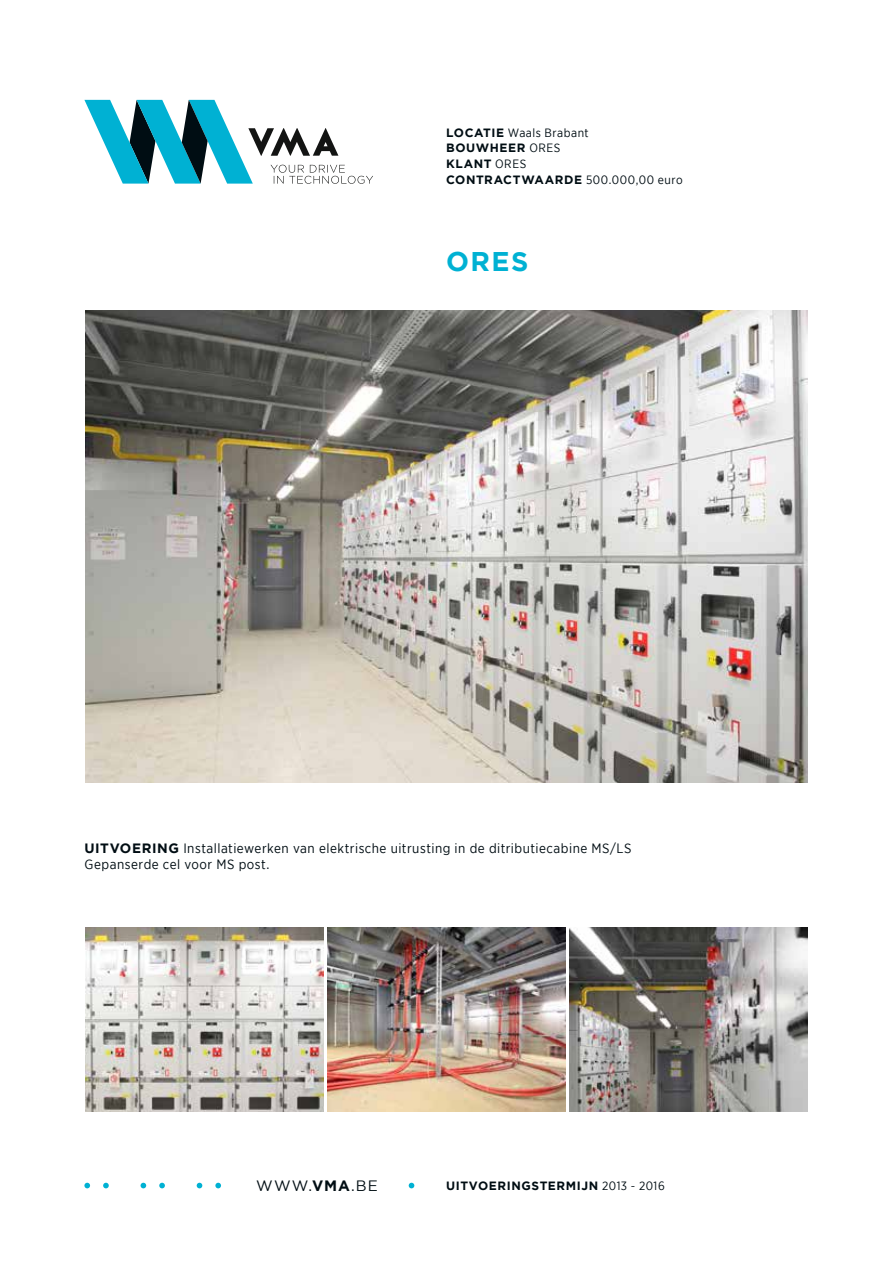
<style>
.page{position:relative;width:893px;height:1263px;background:#fff}
.page>*{position:absolute;margin:0;border:0;box-sizing:border-box;transform-origin:0 0}
.t1{font:700 27px "Gotham";color:#00b1d3}
.t2{font:15px "Gotham";color:#000d13}
.t3{font:13.5px/16.5px "Gotham Narrow";letter-spacing:.035em;color:#000d13}
.t4{font:700 12px/15.8px "Gotham";letter-spacing:.05em;color:#000d13}
.t5{font:12px "Gotham Narrow";letter-spacing:.045em;color:#000d13}
.s1{font-family:"Gotham";font-weight:700}
.s2{font-family:"Gotham Narrow";font-weight:400}
.s3{font-weight:700}
</style>
<div class="page">
<svg style="left:84px;top:100px;width:289px;height:84px"></svg>
<svg style="left:84px;top:1183px;width:6px;height:5px"></svg>
<svg style="left:103px;top:1183px;width:6px;height:5px"></svg>
<svg style="left:141px;top:1183px;width:5px;height:5px"></svg>
<svg style="left:159px;top:1183px;width:6px;height:5px"></svg>
<svg style="left:197px;top:1183px;width:5px;height:5px"></svg>
<svg style="left:215px;top:1183px;width:6px;height:5px"></svg>
<svg style="left:409px;top:1183px;width:5px;height:5px"></svg>
<img style="left:85px;top:310px;width:723px;height:472px">
<img style="left:85px;top:927px;width:238px;height:184px">
<img style="left:327px;top:927px;width:239px;height:184px">
<img style="left:570px;top:927px;width:238px;height:184px">
<p class="t5" style="left:446px;top:125px;width:144px"><span class="s1">LOCATIE</span> Waals Brabant</p>
<p class="t4" style="left:446px;top:140px;width:238px">BOUWHEER <span class="s2">ORES<br></span>KLANT <span class="s2">ORES<br></span>CONTRACTWAARDE <span class="s2">500.000,00 euro</span></p>
<h1 class="t1" style="left:446px;top:243px;width:84px">ORES</h1>
<p class="t3" style="left:84px;top:839px;width:549px"><span class="s1">UITVOERING</span> Installatiewerken van elektrische uitrusting in de ditributiecabine MS/LS<br>Gepanserde cel voor MS post.</p>
<p class="t2" style="left:256px;top:1176px;width:123px">WWW.<span class="s3">VMA</span>.BE</p>
<p class="t4" style="left:446px;top:1177px;width:220px">UITVOERINGSTERMIJN <span class="s2">2013 - 2016</span></p>
</div>
